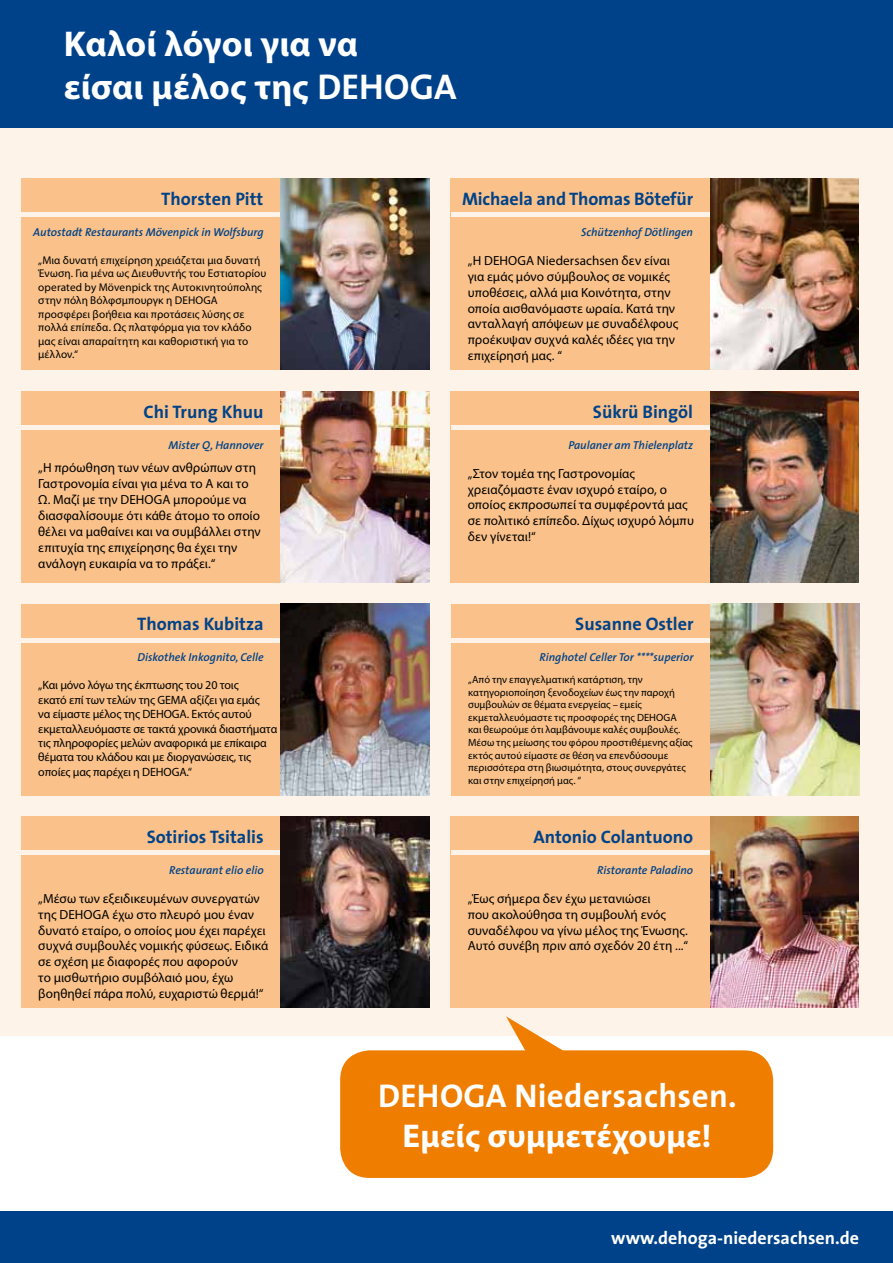
<style>
.page{position:relative;width:893px;height:1263px;background:#fff}
.page>*{position:absolute;margin:0;border:0;box-sizing:border-box;transform-origin:0 0}
.t1{font:700 36px/43.2px "Myriad Pro";color:#fff}
.t2{font:700 33px "The Sans";letter-spacing:.01em;color:#fff}
.t3{font:700 33px "Myriad Pro";letter-spacing:.01em;color:#fff}
.t4{font:700 18.15px "The Sans";color:#004289}
.t5{font:700 18px "The Sans";color:#fff}
.t6{font:13.2px/15.9px "Myriad Pro";letter-spacing:.005em;color:#000}
.t7{font:12px/14.4px "Myriad Pro";letter-spacing:-.01em;color:#000}
.t8{font:italic 600 11.55px "The Sans";color:#004289}
.t9{font:11.25px/13.5px "Myriad Pro";letter-spacing:.01em;color:#000}
.t10{font:10.5px/12.6px "Myriad Pro";color:#000}
.s1{font-family:"The Sans"}
</style>
<div class="page">
<div style="left:0;top:1212px;width:893px;height:51px;background:#004289"></div>
<div style="left:0;top:112px;width:880px;height:922px;background:#fef3e8"></div>
<div style="left:21px;top:391px;width:408px;height:192px;background:#fac28a"></div>
<div style="left:21px;top:425px;width:264px;height:5px;background:#fef3e8"></div>
<img style="left:281px;top:391px;width:148px;height:192px">
<div style="left:451px;top:179px;width:408px;height:191px;background:#fac28a"></div>
<hr style="left:451px;top:213px;width:263px;height:4px;background:#fef3e8">
<img style="left:710px;top:179px;width:149px;height:191px">
<div style="left:21px;top:179px;width:408px;height:191px;background:#fac28a"></div>
<hr style="left:21px;top:213px;width:268px;height:4px;background:#fef3e8">
<img style="left:281px;top:179px;width:148px;height:191px">
<div style="left:451px;top:604px;width:408px;height:191px;background:#fac28a"></div>
<hr style="left:451px;top:638px;width:264px;height:4px;background:#fef3e8">
<img style="left:711px;top:604px;width:148px;height:191px">
<div style="left:451px;top:391px;width:408px;height:192px;background:#fac28a"></div>
<div style="left:451px;top:425px;width:263px;height:5px;background:#fef3e8"></div>
<div style="left:21px;top:816px;width:408px;height:192px;background:#fac28a"></div>
<div style="left:21px;top:850px;width:264px;height:5px;background:#fef3e8"></div>
<div style="left:451px;top:816px;width:408px;height:192px;background:#fac28a"></div>
<div style="left:451px;top:850px;width:263px;height:5px;background:#fef3e8"></div>
<img style="left:710px;top:816px;width:149px;height:192px">
<div style="left:21px;top:604px;width:408px;height:191px;background:#fac28a"></div>
<hr style="left:21px;top:638px;width:264px;height:4px;background:#fef3e8">
<img style="left:281px;top:604px;width:148px;height:191px">
<svg style="left:506px;top:1016px;width:77px;height:34px"></svg>
<div style="left:340px;top:1050px;width:433px;height:128px;background:#ef7d00;border-radius:29px"></div>
<div style="left:0;top:0;width:893px;height:128px;background:#004289"></div>
<img style="left:281px;top:816px;width:148px;height:192px">
<img style="left:710px;top:391px;width:149px;height:192px">
<h1 class="t1" style="left:64px;top:21px;width:394px">Kαλοί λόγοι για να<br>είσαι μέλος της <span class="s1">DEHOGA</span></h1>
<h3 class="t4" style="left:161px;top:187px;width:104px">Thorsten Pitt</h3>
<p class="t8" style="left:33px;top:225px;width:232px">Autostadt Restaurants Mövenpick in Wolfsburg</p>
<p class="t9" style="left:38px;top:253px;width:230px">„Μια δυνατή επιχείρηση χρειάζεται μια δυνατή Ένωση. Για μένα ως Διευθυντής του Εστιατορίου operated by Mövenpick της Αυτοκινητούπολης στην πόλη Βόλφσμπουργκ η DEHOGA προσφέρει βοήθεια και προτάσεις λύσης σε πολλά επίπεδα. Ως πλατφόρμα για τον κλάδο μας είναι απαραίτητη και καθοριστική για το μέλλον.“</p>
<h3 class="t4" style="left:144px;top:400px;width:122px">Chi Trung Khuu</h3>
<p class="t8" style="left:168px;top:437px;width:97px">Mister Q, Hannover</p>
<p class="t6" style="left:38px;top:460px;width:224px">„Η πρόωθηση των νέων ανθρώπων στη Γαστρονομία είναι για μένα το Α και το Ω. Μαζί με την DEHOGA μπορούμε να διασφαλίσουμε ότι κάθε άτομο το οποίο θέλει να μαθαίνει και να συμβάλλει στην επιτυχία της επιχείρησης θα έχει την ανάλογη ευκαιρία να το πράξει.“</p>
<h3 class="t4" style="left:137px;top:612px;width:128px">Thomas Kubitza</h3>
<p class="t8" style="left:138px;top:650px;width:128px">Diskothek Inkognito, Celle</p>
<p class="t7" style="left:38px;top:678px;width:240px">„Και μόνο λόγω της έκπτωσης του 20 τοις<br>εκατό επί των τελών της GEMA αξίζει για εμάς<br>να είμαστε μέλος της DEHOGA. Εκτός αυτού εκμεταλλευόμαστε σε τακτά χρονικά διαστήματα τις πληροφορίες μελών αναφορικά με επίκαιρα θέματα του κλάδου και με διοργανώσεις, τις οποίες μας παρέχει η DEHOGA.“</p>
<h3 class="t4" style="left:147px;top:825px;width:118px">Sotirios Tsitalis</h3>
<p class="t8" style="left:169px;top:863px;width:96px">Restaurant elio elio</p>
<p class="t6" style="left:38px;top:890px;width:232px">„Mέσω των εξειδικευμένων συνεργατών της DEHOGA έχω στο πλευρό μου έναν δυνατό εταίρο, ο οποίος μου έχει παρέχει συχνά συμβουλές νομικής φύσεως. Ειδικά σε σχέση με διαφορές που αφορούν<br>το μισθωτήριο συμβόλαιό μου, έχω βοηθηθεί πάρα πολύ, ευχαριστώ θερμά!“</p>
<h3 class="t4" style="left:462px;top:187px;width:232px">Michaela and Thomas Bötefür</h3>
<p class="t8" style="left:581px;top:225px;width:114px">Schützenhof Dötlingen</p>
<p class="t6" style="left:468px;top:252px;width:212px">„H DEHOGA Niedersachsen δεν είναι για εμάς μόνο σύμβουλος σε νομικές υποθέσεις, αλλά μια Κοινότητα, στην οποία αισθανόμαστε ωραία. Κατά την ανταλλαγή απόψεων με συναδέλφους προέκυψαν συχνά καλές ιδέες για την επιχείρησή μας. “</p>
<h3 class="t4" style="left:593px;top:400px;width:102px">Sükrü Bingöl</h3>
<p class="t8" style="left:568px;top:437px;width:126px">Paulaner am Thielenplatz</p>
<p class="t6" style="left:468px;top:465px;width:228px">„Στον τομέα της Γαστρονομίας χρειαζόμαστε έναν ισχυρό εταίρο, ο οποίος εκπροσωπεί τα συμφέροντά μας σε πολιτικό επίπεδο. Δίχως ισχυρό λόμπυ δεν γίνεται!“</p>
<h3 class="t4" style="left:575px;top:612px;width:120px">Susanne Ostler</h3>
<p class="t8" style="left:539px;top:650px;width:156px">Ringhotel Celler Tor ****superior</p>
<p class="t10" style="left:468px;top:673px;width:226px">„Από την επαγγελματική κατάρτιση, την κατηγοριοποίηση ξενοδοχείων έως την παροχή συμβουλών σε θέματα ενεργείας – εμείς εκμεταλλευόμαστε τις προσφορές της DEHOGA και θεωρούμε ότι λαμβάνουμε καλές συμβουλές.<br>Μέσω της μείωσης του φόρου προστιθέμενης αξίας εκτός αυτού είμαστε σε θέση να επενδύσουμε περισσότερα στη βιωσιμότητα, στους συνεργάτες και στην επιχείρησή μας. “</p>
<h3 class="t4" style="left:533px;top:825px;width:161px">Antonio Colantuono</h3>
<p class="t8" style="left:597px;top:863px;width:97px">Ristorante Paladino</p>
<p class="t6" style="left:468px;top:890px;width:222px">„Έως σήμερα δεν έχω μετανιώσει<br>που ακολούθησα τη συμβουλή ενός συναδέλφου να γίνω μέλος της Ένωσης.<br>Αυτό συνέβη πριν από σχεδόν 20 έτη ...“</p>
<h2 class="t2" style="left:378px;top:1075px;width:360px">DEHOGA Niedersachsen.</h2>
<h2 class="t3" style="left:402px;top:1114px;width:310px">Εμείς συμμετέχουμε!</h2>
<h3 class="t5" style="left:611px;top:1226px;width:249px">www.dehoga-niedersachsen.de</h3>
</div>
